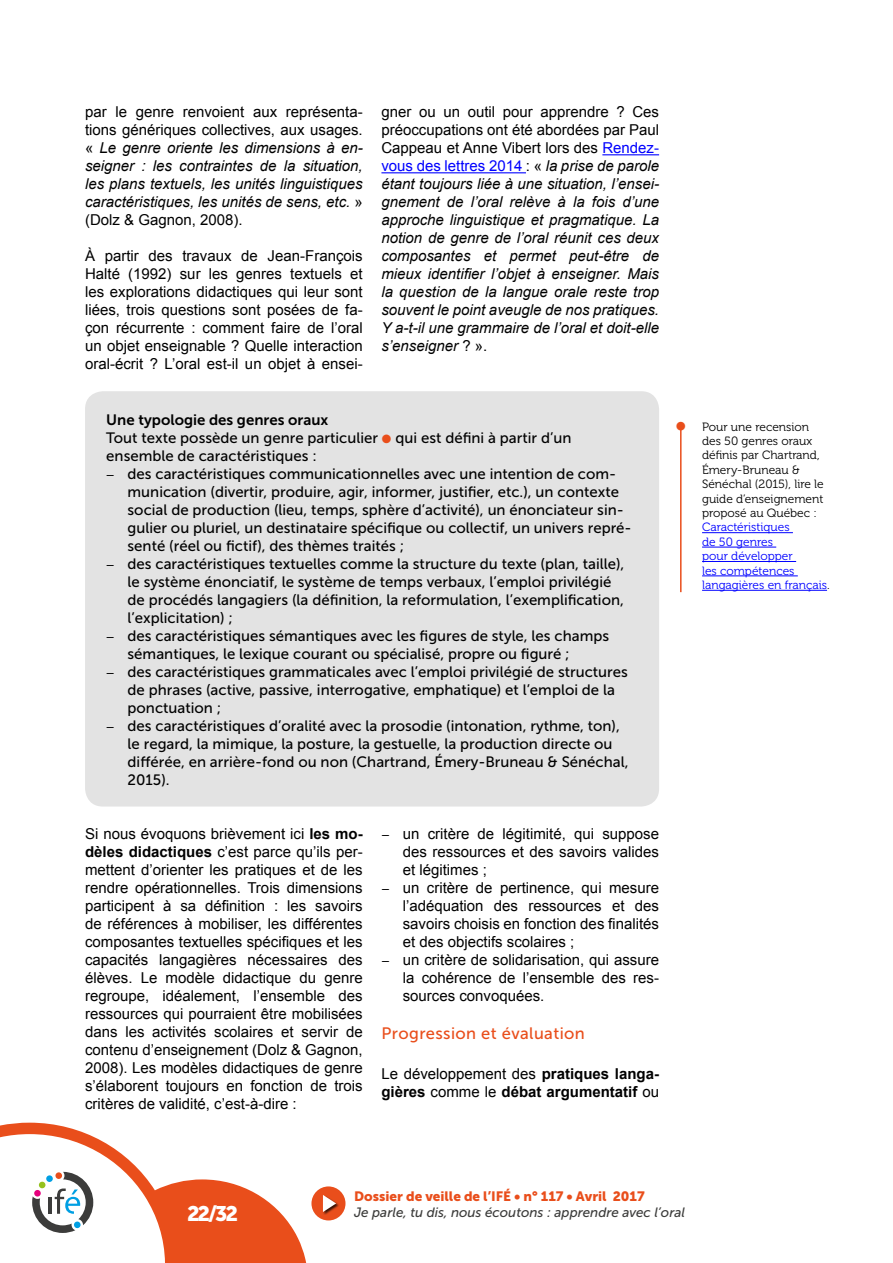
<style>
.page{position:relative;width:893px;height:1263px;background:#fff}
.page>*{position:absolute;margin:0;border:0;box-sizing:border-box;transform-origin:0 0}
.t1{font:21px "Museo Sans 900";color:#fff}
.Titre_4_Sous_Titre_S{font:16.5px "Museo Sans 500";letter-spacing:.025em;color:#e94e1b}
.Corps{font:15px/18px "Arial";color:#000;text-align:justify}
.Encadré{font:15px/18px "Museo Sans 500";color:#000}
.Corps-2{font:italic 15px/18px "Arial";color:#000;text-align:justify}
.Corps-3{font:700 15px/18px "Arial";color:#000}
.Encadré-2{font:15px "Museo Sans 700";color:#000}
.t2{font:italic 13.5px "Museo Sans 500";color:#3c3c3b}
.t3{font:13.5px "Museo Sans 900";color:#e94e1b}
.t4{font:12px/14.4px "Museo 300";color:#000}
.s1{font-style:normal}
.s2{font-style:normal;color:#00f}
.s3{color:#e94e1b}
.s4{font-weight:700}
.s5{font-weight:400}
.s6{color:#00f}
</style>
<div class="page">
<div style="left:311px;top:1186px;width:34px;height:34px;background:#e94e1b;border-radius:50%"></div>
<div style="left:322px;top:1194px;width:18px;height:21px;background:#000;opacity:.75"></div>
<svg style="left:323px;top:1195px;width:13px;height:17px"></svg>
<svg style="left:0;top:1123px;width:306px;height:140px"></svg>
<div style="left:39px;top:1181px;width:7px;height:7px;background:#95c11f;border-radius:50%"></div>
<div style="left:46px;top:1175px;width:7px;height:7px;background:#009fe3;border-radius:50%"></div>
<div style="left:55px;top:1172px;width:7px;height:7px;background:#e94e1b;border-radius:50%"></div>
<div style="left:74px;top:1221px;width:7px;height:7px;background:#009fe3;border-radius:50%"></div>
<div style="left:34px;top:1190px;width:7px;height:7px;background:#e6007d;border-radius:50%"></div>
<hr style="left:602px;top:154px;width:57px;height:1px;background:#00f">
<hr style="left:381px;top:172px;width:145px;height:1px;background:#00f">
<hr style="left:702px;top:532px;width:91px;height:1px;background:#00f">
<hr style="left:702px;top:547px;width:74px;height:1px;background:#00f">
<hr style="left:702px;top:561px;width:94px;height:1px;background:#00f">
<hr style="left:702px;top:576px;width:96px;height:1px;background:#00f">
<hr style="left:702px;top:590px;width:125px;height:1px;background:#00f">
<hr style="left:680px;top:429px;width:2px;height:163px;background:#e94e1b">
<div style="left:85px;top:391px;width:574px;height:415px;background:#e3e3e3;border-radius:18px"></div>
<p class="Corps-2" style="left:85px;top:103px;width:279px"><span class="s1">par le genre renvoient aux représenta&shy;tions génériques collectives, aux usages. «</span> Le genre oriente les dimensions à en&shy;seigner : les contraintes de la situation, les plans textuels, les unités linguistiques caractéristiques, les unités de sens, etc. <span class="s1">» (Dolz &amp; Gagnon, 2008).</span></p>
<p class="Corps" style="left:85px;top:247px;width:279px">À partir des travaux de Jean-François Halté (1992) sur les genres textuels et les explorations didactiques qui leur sont liées, trois questions sont posées de fa&shy;çon récurrente : comment faire de l’oral un objet enseignable ? Quelle interaction oral-écrit ? L’oral est-il un objet à ensei-</p>
<p class="Corps-2" style="left:381px;top:103px;width:279px"><span class="s1">gner ou un outil pour apprendre ? Ces préoccupations ont été abordées par Paul Cappeau et Anne Vibert lors des</span> <span class="s2">Rendez&shy;vous des lettres 2014</span> <span class="s1">: «</span> la prise de parole étant toujours liée à une situation, l’ensei&shy;gnement de l’oral relève à la fois d’une approche linguistique et pragmatique. La notion de genre de l’oral réunit ces deux composantes et permet peut-être de mieux identifier l’objet à enseigner. Mais la question de la langue orale reste trop souvent le point aveugle de nos pratiques.<br>Y a-t-il une grammaire de l’oral et doit-elle s’enseigner <span class="s1">? ».</span></p>
<p class="Encadré-2" style="left:106px;top:412px;width:224px">Une typologie des genres oraux</p>
<p class="Encadré" style="left:106px;top:429px;width:467px">Tout texte possède un genre particulier <span class="s3">●</span> qui est défini à partir d’un ensemble de caractéristiques :</p>
<p class="Encadré" style="left:128px;top:465px;width:506px;text-indent:-21px">− des caractéristiques communicationnelles avec une intention de com&shy;munication (divertir, produire, agir, informer, justifier, etc.), un contexte social de production (lieu, temps, sphère d’activité), un énonciateur sin&shy;gulier ou pluriel, un destinataire spécifique ou collectif, un univers repré&shy;senté (réel ou fictif), des thèmes traités ;</p>
<p class="Encadré" style="left:128px;top:555px;width:498px;text-indent:-21px">− des caractéristiques textuelles comme la structure du texte (plan, taille), le système énonciatif, le système de temps verbaux, l’emploi privilégié de procédés langagiers (la définition, la reformulation, l’exemplification, l’explicitation) ;</p>
<p class="Encadré" style="left:128px;top:627px;width:483px;text-indent:-21px">− des caractéristiques sémantiques avec les figures de style, les champs sémantiques, le lexique courant ou spécialisé, propre ou figuré ;</p>
<p class="Encadré" style="left:128px;top:663px;width:502px;text-indent:-21px">− des caractéristiques grammaticales avec l’emploi privilégié de structures de phrases (active, passive, interrogative, emphatique) et l’emploi de la ponctuation ;</p>
<p class="Encadré" style="left:128px;top:717px;width:502px;text-indent:-21px">− des caractéristiques d’oralité avec la prosodie (intonation, rythme, ton), le regard, la mimique, la posture, la gestuelle, la production directe ou différée, en arrière-fond ou non (Chartrand, Émery-Bruneau &amp; Sénéchal, 2015).</p>
<p class="Corps" style="left:85px;top:825px;width:279px">Si nous évoquons brièvement ici <span class="s4">les mo&shy;dèles didactiques</span> c’est parce qu’ils per&shy;mettent d’orienter les pratiques et de les rendre opérationnelles. Trois dimensions participent à sa définition : les savoirs de références à mobiliser, les différentes composantes textuelles spécifiques et les capacités langagières nécessaires des élèves. Le modèle didactique du genre regroupe, idéalement, l’ensemble des ressources qui pourraient être mobilisées dans les activités scolaires et servir de contenu d’enseignement (Dolz &amp; Gagnon, 2008). Les modèles didactiques de genre s’élaborent toujours en fonction de trois critères de validité, c’est-à-dire :</p>
<p class="Corps" style="left:403px;top:825px;width:258px;text-indent:-21px">− un critère de légitimité, qui suppose des ressources et des savoirs valides et légitimes ;</p>
<p class="Corps" style="left:403px;top:879px;width:258px;text-indent:-21px">− un critère de pertinence, qui mesure l’adéquation des ressources et des savoirs choisis en fonction des finalités et des objectifs scolaires ;</p>
<p class="Corps" style="left:403px;top:951px;width:258px;text-indent:-21px">− un critère de solidarisation, qui assure la cohérence de l’ensemble des res&shy;sources convoquées.</p>
<p class="Titre_4_Sous_Titre_S" style="left:381px;top:1024px;width:205px">Progression et évaluation</p>
<p class="Corps-3" style="left:381px;top:1065px;width:279px"><span class="s5">Le développement des</span> pratiques langa&shy;gières <span class="s5">comme le</span> débat argumentatif <span class="s5">ou</span></p>
<p class="t4" style="left:702px;top:420px;width:129px">Pour une recension des 50 genres oraux définis par Chartrand,<br>Émery-Bruneau &amp;<br>Sénéchal (2015), lire le guide d’enseignement proposé au Québec :<br><span class="s6">Caractéristiques<br>de 50 genres<br>pour développer<br>les compétences langagières en français</span>.</p>
<p class="t3" style="left:354px;top:1188px;width:292px">Dossier de veille de l’IFÉ • n° 117 • Avril 2017</p>
<h1 class="t1" style="left:187px;top:1202px;width:52px">22/32</h1>
<p class="t2" style="left:354px;top:1205px;width:332px">Je parle, tu dis, nous écoutons : apprendre avec l’oral</p>
</div>
